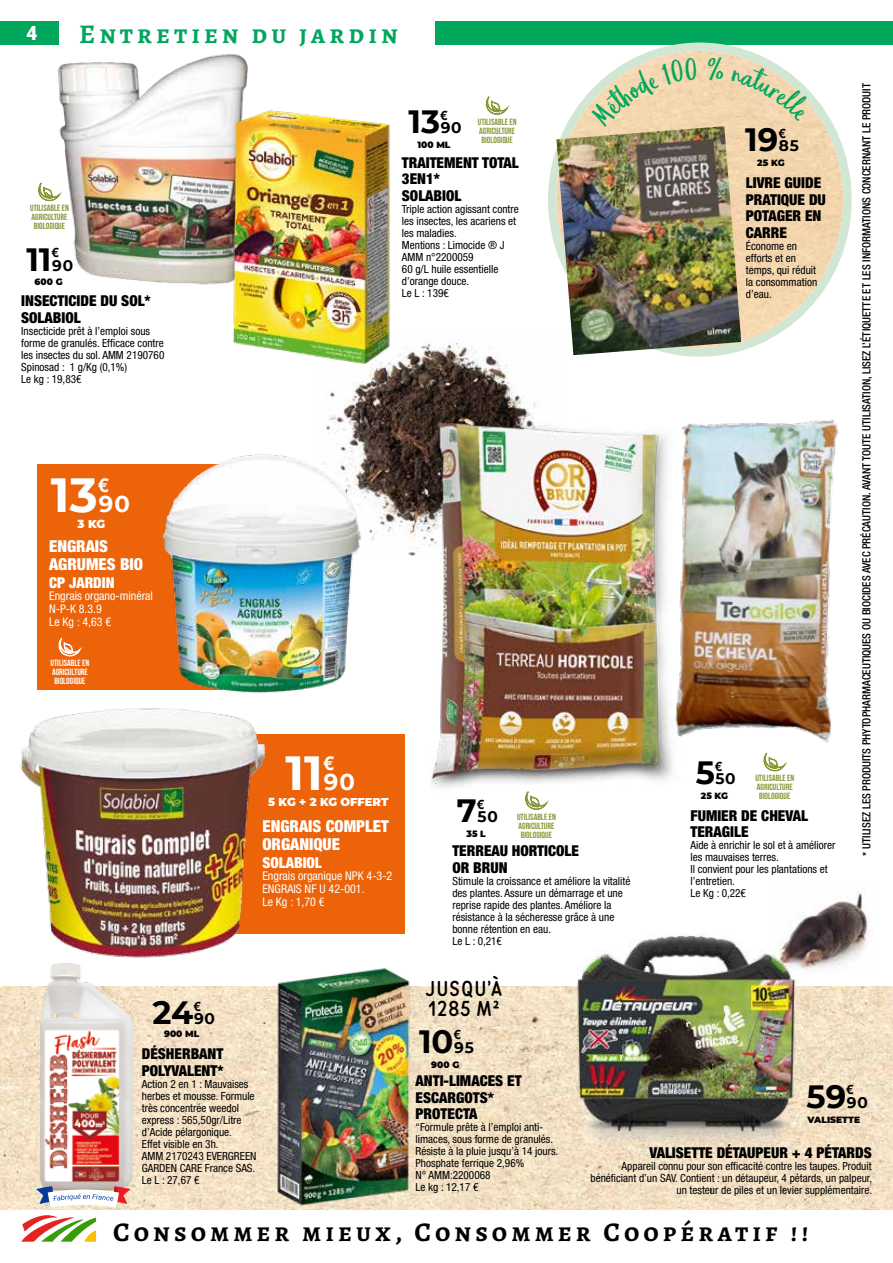
<style>
.page{position:relative;width:893px;height:1263px;background:#fff}
.page>*{position:absolute;margin:0;border:0;box-sizing:border-box;transform-origin:0 0}
.t1{font:700 47.85px "Montserrat";color:#fff}
.t2{font:700 32.25px "Montserrat";color:#000}
.t3{font:700 27px "Alegreya";letter-spacing:.15em;color:#000}
.t4{font:700 27px "Alegreya";letter-spacing:.15em;color:#00a75d}
.t5{font:700 22.8px "Montserrat";color:#fff}
.t6{font:21.6px/20.2px "Matias";letter-spacing:.05em;color:#000}
.t7{font:900 19.5px "Roboto";color:#fff}
.t8{font:700 19.2px "Helvetica Neue LT Std";color:#fff}
.t9{font:900 condensed 16.5px/18px "Helvetica Neue LT Std";color:#fff}
.t10{font:700 15.3px "Montserrat";letter-spacing:.05em;color:#000}
.t11{font:900 condensed 15px/16.5px "Helvetica Neue LT Std";color:#000}
.t12{font:900 condensed 15px "Helvetica Neue LT Std";color:#fff}
.t13{font:700 12.9px "Helvetica Neue LT Std";color:#000}
.t14{font:condensed 12px/12.8px "Helvetica Neue LT Std";color:#fff}
.t15{font:900 11.4px "Montserrat";letter-spacing:-.005em;color:#fff}
.t16{font:condensed 11.25px/12px "Helvetica Neue LT Std";color:#000}
.t17{font:500 condensed 11.25px "Helvetica Neue LT Std";color:#000}
.t18{font:700 9px/9px "Bebas Neue";color:#899737}
.t19{font:900 9px "Montserrat";color:#000}
.t20{font:700 9px/9px "Bebas Neue";color:#fff}
</style>
<div class="page">
<img style="left:796px;top:892px;width:72px;height:81px">
<img style="left:58px;top:54px;width:190px;height:231px">
<img style="left:326px;top:340px;width:193px;height:194px">
<img style="left:0;top:987px;width:893px;height:223px">
<div style="left:435px;top:21px;width:458px;height:24px;background:#00a75d"></div>
<svg style="left:21px;top:1215px;width:75px;height:27px"></svg>
<div style="left:0;top:21px;width:59px;height:24px;background:#00a75d"></div>
<div style="left:37px;top:465px;width:185px;height:225px;background:#ec6309"></div>
<div style="left:206px;top:734px;width:199px;height:199px;background:#ec6309"></div>
<img style="left:198px;top:91px;width:209px;height:285px">
<img style="left:396px;top:396px;width:276px;height:406px">
<img style="left:648px;top:402px;width:191px;height:343px">
<img style="left:149px;top:452px;width:228px;height:242px">
<img style="left:20px;top:708px;width:250px;height:250px">
<img style="left:40px;top:963px;width:94px;height:227px">
<img style="left:272px;top:968px;width:144px;height:242px">
<img style="left:569px;top:924px;width:235px;height:231px">
<svg style="left:36px;top:1186px;width:95px;height:21px"></svg>
<svg style="left:59px;top:638px;width:23px;height:18px"></svg>
<svg style="left:525px;top:791px;width:23px;height:19px"></svg>
<svg style="left:764px;top:753px;width:22px;height:18px"></svg>
<svg style="left:38px;top:183px;width:23px;height:18px"></svg>
<svg style="left:486px;top:96px;width:23px;height:19px"></svg>
<img style="left:566px;top:51px;width:277px;height:297px">
<img style="left:556px;top:126px;width:185px;height:229px">
<svg style="left:589px;top:57px;width:108px;height:71px;background:#f2dcba"></svg>
<svg style="left:706px;top:56px;width:19px;height:25px"></svg>
<svg style="left:731px;top:65px;width:79px;height:56px;background:#f0dbba"></svg>
<h3 class="t7" style="left:26px;top:20px;width:13px">4</h3>
<h3 class="t4" style="left:79px;top:15px;width:320px">Entretien du jardin</h3>
<h2 class="t2" style="left:408px;top:98px;width:33px">13</h2>
<p class="t13" style="left:440px;top:107px;width:9px">€</p>
<h3 class="t10" style="left:441px;top:116px;width:22px">90</h3>
<p class="t19" style="left:417px;top:138px;width:35px">100 ML</p>
<p class="t18" style="left:478px;top:117px;width:40px">UTILISABLE EN<br>AGRICULTURE<br>BIOLOGIQUE</p>
<p class="t18" style="left:30px;top:203px;width:40px">UTILISABLE EN<br>AGRICULTURE<br>BIOLOGIQUE</p>
<h2 class="t2" style="left:26px;top:236px;width:27px">11</h2>
<p class="t13" style="left:52px;top:245px;width:9px">€</p>
<h3 class="t10" style="left:52px;top:254px;width:22px">90</h3>
<p class="t19" style="left:35px;top:275px;width:30px">600 G</p>
<h3 class="t11" style="left:21px;top:292px;width:131px">INSECTICIDE DU SOL*<br>SOLABIOL</h3>
<p class="t16" style="left:21px;top:325px;width:145px">Insecticide prêt à l’emploi sous forme de granulés. Efficace contre les insectes du sol. AMM 2190760<br>Spinosad : 1 g/Kg (0,1%)<br>Le kg : 19,83€</p>
<h1 class="t1" style="left:51px;top:460px;width:49px">13</h1>
<h3 class="t8" style="left:98px;top:473px;width:12px">€</h3>
<h3 class="t5" style="left:99px;top:487px;width:33px">90</h3>
<p class="t15" style="left:78px;top:516px;width:29px">3 KG</p>
<h3 class="t9" style="left:49px;top:536px;width:95px">ENGRAIS<br>AGRUMES BIO</h3>
<h3 class="t12" style="left:49px;top:573px;width:67px">CP JARDIN</h3>
<p class="t14" style="left:49px;top:590px;width:105px">Engrais organo-minéral<br>N-P-K 8.3.9<br>Le Kg : 4,63 €</p>
<p class="t20" style="left:51px;top:659px;width:40px">UTILISABLE EN<br>AGRICULTURE<br>BIOLOGIQUE</p>
<h3 class="t11" style="left:402px;top:154px;width:118px">TRAITEMENT TOTAL<br>3EN1*<br>SOLABIOL</h3>
<p class="t16" style="left:402px;top:202px;width:118px">Triple action agissant contre les insectes, les acariens et les maladies.<br>Mentions : Limocide ® J<br>AMM n°2200059<br>60 g/L huile essentielle d’orange douce.<br>Le L : 139€</p>
<h1 class="t1" style="left:285px;top:738px;width:39px">11</h1>
<h3 class="t8" style="left:323px;top:751px;width:12px">€</h3>
<h3 class="t5" style="left:324px;top:765px;width:33px">90</h3>
<p class="t15" style="left:268px;top:793px;width:122px">5 KG + 2 KG OFFERT</p>
<h3 class="t9" style="left:262px;top:817px;width:128px">ENGRAIS COMPLET<br>ORGANIQUE</h3>
<h3 class="t12" style="left:262px;top:853px;width:61px">SOLABIOL</h3>
<p class="t14" style="left:262px;top:870px;width:131px">Engrais organique NPK 4-3-2<br>ENGRAIS NF U 42-001.<br>Le Kg : 1,70 €</p>
<h2 class="t2" style="left:457px;top:787px;width:21px">7</h2>
<p class="t13" style="left:477px;top:796px;width:9px">€</p>
<h3 class="t10" style="left:477px;top:806px;width:22px">50</h3>
<p class="t19" style="left:467px;top:827px;width:21px">35 L</p>
<p class="t18" style="left:517px;top:812px;width:40px">UTILISABLE EN<br>AGRICULTURE<br>BIOLOGIQUE</p>
<h3 class="t11" style="left:452px;top:843px;width:128px">TERREAU HORTICOLE<br>OR BRUN</h3>
<p class="t16" style="left:452px;top:875px;width:179px">Stimule la croissance et améliore la vitalité des plantes. Assure un démarrage et une reprise rapide des plantes. Améliore la résistance à la sécheresse grâce à une bonne rétention en eau.<br>Le L : 0,21€</p>
<h2 class="t2" style="left:745px;top:117px;width:35px">19</h2>
<p class="t13" style="left:778px;top:125px;width:9px">€</p>
<h3 class="t10" style="left:779px;top:135px;width:22px">85</h3>
<p class="t19" style="left:757px;top:156px;width:29px">25 KG</p>
<h3 class="t11" style="left:746px;top:174px;width:82px">LIVRE GUIDE<br>PRATIQUE DU<br>POTAGER EN<br>CARRE</h3>
<p class="t16" style="left:746px;top:240px;width:73px">Économe en efforts et en temps, qui réduit la consommation d’eau.</p>
<h2 class="t2" style="left:696px;top:749px;width:21px">5</h2>
<p class="t13" style="left:715px;top:758px;width:9px">€</p>
<h3 class="t10" style="left:715px;top:768px;width:22px">50</h3>
<p class="t19" style="left:701px;top:789px;width:29px">25 KG</p>
<p class="t18" style="left:755px;top:773px;width:40px">UTILISABLE EN<br>AGRICULTURE<br>BIOLOGIQUE</p>
<h3 class="t11" style="left:690px;top:807px;width:119px">FUMIER DE CHEVAL<br>TERAGILE</h3>
<p class="t16" style="left:690px;top:839px;width:146px">Aide à enrichir le sol et à améliorer les mauvaises terres.<br>Il convient pour les plantations et l’entretien.<br>Le Kg : 0,22€</p>
<p class="t17" style="left:860px;top:856px;width:774px;rotate:-90deg">* UTILISEZ LES PRODUITS PHYTOPHARMACEUTIQUES OU BIOCIDES AVEC PRÉCAUTION. AVANT TOUTE UTILISATION, LISEZ L’ÉTIQUETTE ET LES INFORMATIONS CONCERNANT LE PRODUIT</p>
<h2 class="t2" style="left:153px;top:989px;width:42px">24</h2>
<p class="t13" style="left:193px;top:998px;width:9px">€</p>
<h3 class="t10" style="left:194px;top:1008px;width:22px">90</h3>
<p class="t19" style="left:164px;top:1027px;width:37px">900 ML</p>
<h3 class="t11" style="left:142px;top:1045px;width:83px">DÉSHERBANT<br>POLYVALENT*</h3>
<p class="t16" style="left:142px;top:1078px;width:116px">Action 2 en 1 : Mauvaises herbes et mousse. Formule très concentrée weedol express : 565,50gr/Litre d’Acide pélargonique.<br>Effet visible en 3h.<br>AMM 2170243 EVERGREEN<br>GARDEN CARE France SAS.<br>Le L : 27,67 €</p>
<h3 class="t6" style="left:426px;top:979px;width:78px">JUSQU’À<br>1285 M²</h3>
<h2 class="t2" style="left:419px;top:1018px;width:36px">10</h2>
<p class="t13" style="left:453px;top:1027px;width:9px">€</p>
<h3 class="t10" style="left:454px;top:1036px;width:21px">95</h3>
<p class="t19" style="left:431px;top:1058px;width:30px">900 G</p>
<h3 class="t11" style="left:416px;top:1072px;width:108px">ANTI-LIMACES ET<br>ESCARGOTS*<br>PROTECTA</h3>
<p class="t16" style="left:416px;top:1121px;width:144px">“Formule prête à l’emploi anti&shy;limaces, sous forme de granulés.<br>Résiste à la pluie jusqu’à 14 jours.<br>Phosphate ferrique 2,96%<br>N° AMM:2200068<br>Le kg : 12,17 €</p>
<h2 class="t2" style="left:807px;top:1073px;width:41px">59</h2>
<p class="t13" style="left:846px;top:1082px;width:9px">€</p>
<h3 class="t10" style="left:847px;top:1091px;width:22px">90</h3>
<p class="t19" style="left:807px;top:1112px;width:54px">VALISETTE</p>
<h3 class="t11" style="left:649px;top:1144px;width:224px">VALISETTE DÉTAUPEUR + 4 PÉTARDS</h3>
<p class="t16" style="left:590px;top:1160px;width:283px;text-align:right">Appareil connu pour son efficacité contre les taupes. Produit bénéficiant d’un SAV. Contient : un détaupeur, 4 pétards, un palpeur, un testeur de piles et un levier supplémentaire.</p>
<h3 class="t3" style="left:113px;top:1213px;width:697px">Consommer mieux, Consommer Coopératif !!</h3>
</div>
